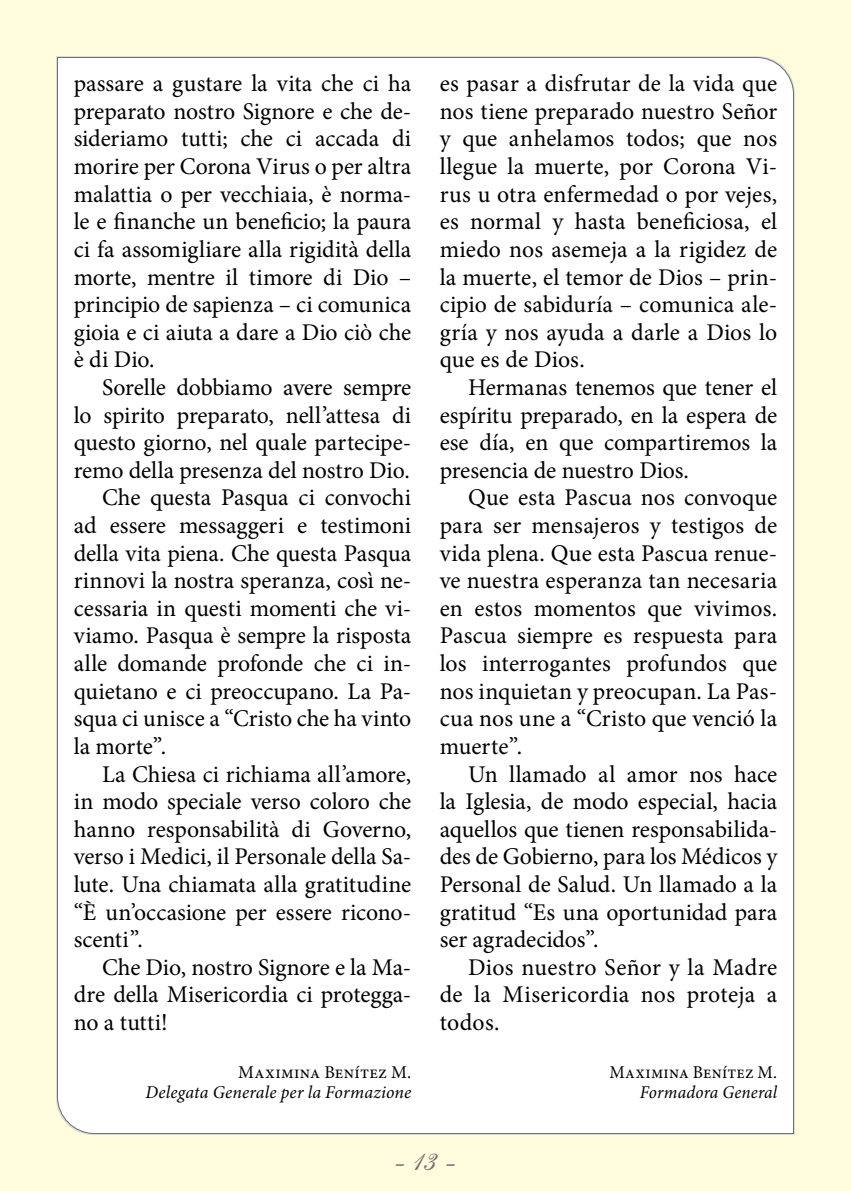
<style>
.page{position:relative;width:851px;height:1191px;background:#fff}
.page>*{position:absolute;margin:0;border:0;box-sizing:border-box;transform-origin:0 0}
.t1{font:34px "Shelley Allegro BT";color:#706f6f}
.t2{font:24px/27.6px "Minion Pro";color:#000;text-align:justify}
.t3{font:italic 18px "Minion Pro";letter-spacing:.01em;color:#000}
.t4{font:18px "Minion Pro";letter-spacing:.015em;color:#000}
.t5{font:18px "Minion Pro";letter-spacing:.015em;color:#000;scale:.96 1}
.t6{font:italic 18px "Minion Pro";letter-spacing:.01em;color:#000;scale:.96 1}
</style>
<div class="page">
<div style="left:0;top:0;width:850px;height:1191px;background:#fffbdc"></div>
<div style="left:57px;top:57px;width:736px;height:1077px;background:#fff"></div>
<p class="t2" style="left:74px;top:70px;width:339px">passare a gustare la vita che ci ha preparato nostro Signore e che de&shy;sideriamo tutti; che ci accada di morire per Corona Virus o per altra malattia o per vecchiaia, è norma&shy;le e finanche un beneficio; la paura ci fa assomigliare alla rigidità della morte, mentre il timore di Dio – principio de sapienza – ci comunica gioia e ci aiuta a dare a Dio ciò che è di Dio.</p>
<p class="t2" style="left:102px;top:373px;width:310px">Sorelle dobbiamo avere sempre</p>
<p class="t2" style="left:74px;top:401px;width:339px">lo spirito preparato, nell’attesa di</p>
<p class="t2" style="left:74px;top:429px;width:339px">questo giorno, nel quale partecipe-</p>
<p class="t2" style="left:74px;top:456px;width:337px">remo della presenza del nostro Dio.</p>
<p class="t2" style="left:102px;top:484px;width:310px">Che questa Pasqua ci convochi</p>
<p class="t2" style="left:74px;top:511px;width:339px">ad essere messaggeri e testimoni</p>
<p class="t2" style="left:74px;top:539px;width:339px">della vita piena. Che questa Pasqua</p>
<p class="t2" style="left:74px;top:567px;width:339px">rinnovi la nostra speranza, così ne-</p>
<p class="t2" style="left:74px;top:594px;width:339px">cessaria in questi momenti che vi-</p>
<p class="t2" style="left:74px;top:622px;width:339px">viamo. Pasqua è sempre la risposta</p>
<p class="t2" style="left:74px;top:649px;width:339px">alle domande profonde che ci in-</p>
<p class="t2" style="left:74px;top:677px;width:339px">quietano e ci preoccupano. La Pa-</p>
<p class="t2" style="left:74px;top:705px;width:339px">squa ci unisce a “Cristo che ha vinto</p>
<p class="t2" style="left:74px;top:732px;width:94px">la morte”.</p>
<p class="t2" style="left:102px;top:760px;width:310px">La Chiesa ci richiama all’amore,</p>
<p class="t2" style="left:74px;top:787px;width:339px">in modo speciale verso coloro che</p>
<p class="t2" style="left:74px;top:815px;width:339px">hanno responsabilità di Governo,</p>
<p class="t2" style="left:74px;top:843px;width:339px">verso i Medici, il Personale della Sa-</p>
<p class="t2" style="left:74px;top:870px;width:339px">lute. Una chiamata alla gratitudine</p>
<p class="t2" style="left:74px;top:898px;width:339px">“È un’occasione per essere ricono-</p>
<p class="t2" style="left:74px;top:925px;width:71px">scenti”.</p>
<p class="t2" style="left:102px;top:953px;width:310px">Che Dio, nostro Signore e la Ma-</p>
<p class="t2" style="left:74px;top:981px;width:339px">dre della Misericordia ci protegga-</p>
<p class="t2" style="left:74px;top:1008px;width:95px">no a tutti!</p>
<p class="t4" style="left:238px;top:1059px;width:174px">Maximina Benítez M.</p>
<p class="t3" style="left:146px;top:1079px;width:267px">Delegata Generale per la Formazione</p>
<p class="t2" style="left:439px;top:70px;width:339px">es pasar a disfrutar de la vida que nos tiene preparado nuestro Señor y que anhelamos todos; que nos llegue la muerte, por Corona Vi&shy;rus u otra enfermedad o por vejes, es normal y hasta beneficiosa, el miedo nos asemeja a la rigidez de la muerte, el temor de Dios – prin&shy;cipio de sabiduría – comunica ale&shy;gría y nos ayuda a darle a Dios lo que es de Dios.</p>
<p class="t2" style="left:439px;top:373px;width:339px;text-indent:28px">Hermanas tenemos que tener el espíritu preparado, en la espera de ese día, en que compartiremos la presencia de nuestro Dios.</p>
<p class="t2" style="left:439px;top:484px;width:339px;text-indent:28px">Que esta Pascua nos convoque para ser mensajeros y testigos de vida plena. Que esta Pascua renue&shy;ve nuestra esperanza tan necesaria en estos momentos que vivimos.<br>Pascua siempre es respuesta para los interrogantes profundos que nos inquietan y preocupan. La Pas&shy;cua nos une a “Cristo que venció la muerte”.</p>
<p class="t2" style="left:439px;top:760px;width:339px;text-indent:28px">Un llamado al amor nos hace la Iglesia, de modo especial, hacia aquellos que tienen responsabilida&shy;des de Gobierno, para los Médicos y Personal de Salud. Un llamado a la gratitud “Es una oportunidad para ser agradecidos”.</p>
<p class="t2" style="left:439px;top:953px;width:339px;text-indent:28px">Dios nuestro Señor y la Madre de la Misericordia nos proteja a todos.</p>
<p class="t5" style="left:609px;top:1059px;width:176px">Maximina Benítez M.</p>
<p class="t6" style="left:639px;top:1079px;width:145px">Formadora General</p>
<h1 class="t1" style="left:394px;top:1137px;width:64px">- 13 -</h1>
</div>
